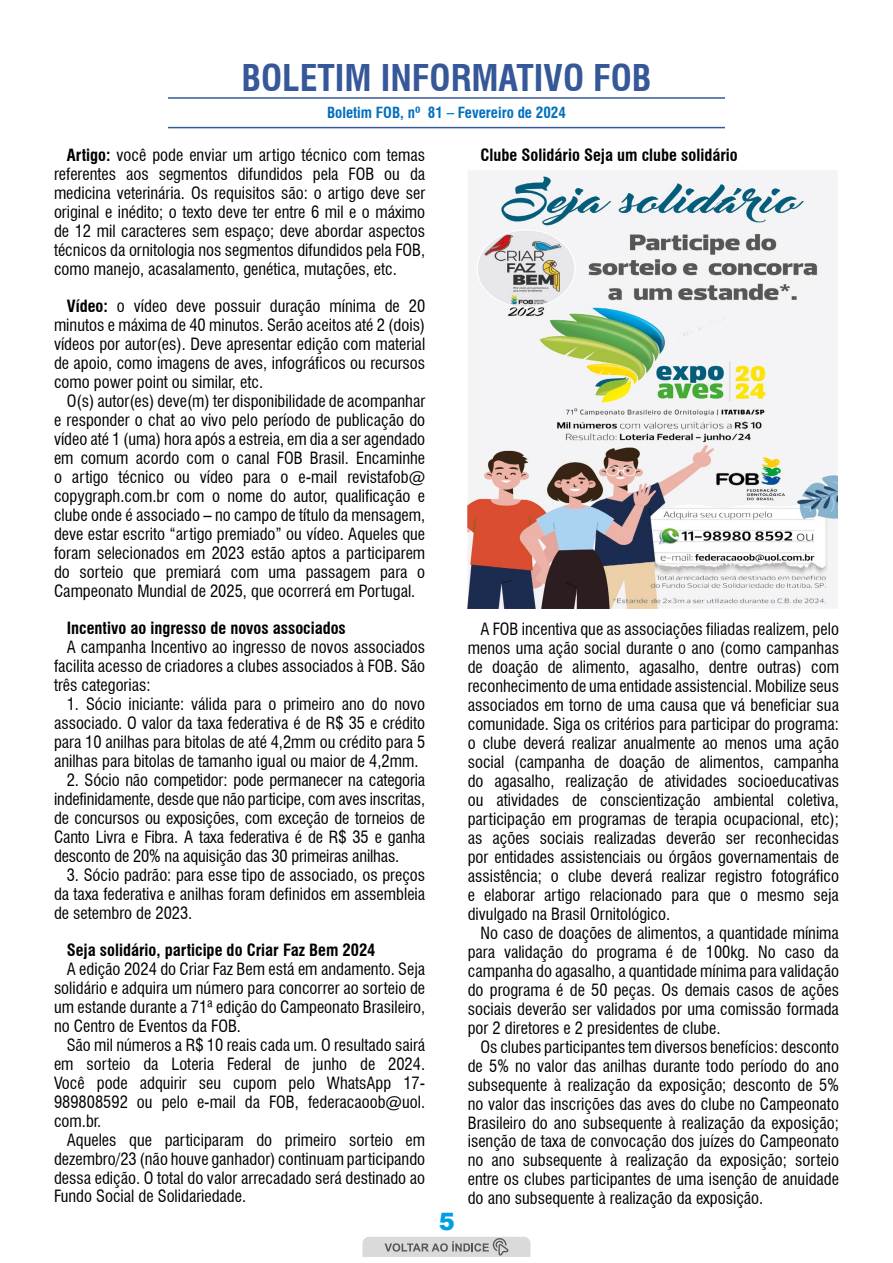
<style>
.page{position:relative;width:893px;height:1263px;background:#fff}
.page>*{position:absolute;margin:0;border:0;box-sizing:border-box;transform-origin:0 0}
.t1{font:700 condensed 36px "Swiss 721 BT";color:#365899}
.t2{font:900 24px "Arial";color:#009fe3}
.t3{font:condensed 16.5px/19px "Swiss 721 BT";color:#000;text-align:justify}
.t4{font:700 condensed 16.5px "Swiss 721 BT";color:#000}
.t5{font:700 condensed 15px "Swiss 721 BT";color:#0070c0}
.s1{font-weight:700}
</style>
<div class="page">
<svg style="left:362px;top:1237px;width:168px;height:20px;background:#c7c7c7"></svg>
<hr style="left:168px;top:97px;width:557px;height:2px;background:#365899">
<hr style="left:168px;top:127px;width:557px;height:1px;background:#365899">
<img style="left:468px;top:171px;width:370px;height:438px">
<h1 class="t1" style="left:241px;top:56px;width:412px">BOLETIM INFORMATIVO FOB</h1>
<p class="t5" style="left:327px;top:103px;width:240px">Boletim FOB, nº 81 – Fevereiro de 2024</p>
<p class="t3" style="left:54px;top:145px;width:373px;text-indent:13px"><span class="s1">Artigo:</span> você pode enviar um artigo técnico com temas referentes aos segmentos difundidos pela FOB ou da medicina veterinária. Os requisitos são: o artigo deve ser original e inédito; o texto deve ter entre 6 mil e o máximo de 12 mil caracteres sem espaço; deve abordar aspectos técnicos da ornitologia nos segmentos difundidos pela FOB, como manejo, acasalamento, genética, mutações, etc.</p>
<p class="t3" style="left:54px;top:297px;width:373px;text-indent:13px"><span class="s1">Vídeo:</span> o vídeo deve possuir duração mínima de 20 minutos e máxima de 40 minutos. Serão aceitos até 2 (dois) vídeos por autor(es). Deve apresentar edição com material de apoio, como imagens de aves, infográficos ou recursos como power point ou similar, etc.</p>
<p class="t3" style="left:54px;top:392px;width:373px;text-indent:13px">O(s) autor(es) deve(m) ter disponibilidade de acompanhar e responder o chat ao vivo pelo período de publicação do vídeo até 1 (uma) hora após a estreia, em dia a ser agendado em comum acordo com o canal FOB Brasil. Encaminhe o artigo técnico ou vídeo para o e-mail revistafob@ copygraph.com.br com o nome do autor, qualificação e clube onde é associado – no campo de título da mensagem, deve estar escrito “artigo premiado” ou vídeo. Aqueles que foram selecionados em 2023 estão aptos a participarem do sorteio que premiará com uma passagem para o Campeonato Mundial de 2025, que ocorrerá em Portugal.</p>
<p class="t4" style="left:67px;top:618px;width:281px">Incentivo ao ingresso de novos associados</p>
<p class="t3" style="left:54px;top:638px;width:373px;text-indent:13px">A campanha Incentivo ao ingresso de novos associados facilita acesso de criadores a clubes associados à FOB. São três categorias:</p>
<p class="t3" style="left:54px;top:694px;width:373px;text-indent:13px">1. Sócio iniciante: válida para o primeiro ano do novo associado. O valor da taxa federativa é de R$ 35 e crédito para 10 anilhas para bitolas de até 4,2mm ou crédito para 5 anilhas para bitolas de tamanho igual ou maior de 4,2mm.</p>
<p class="t3" style="left:54px;top:770px;width:373px;text-indent:13px">2. Sócio não competidor: pode permanecer na categoria indefinidamente, desde que não participe, com aves inscritas, de concursos ou exposições, com exceção de torneios de Canto Livra e Fibra. A taxa federativa é de R$ 35 e ganha desconto de 20% na aquisição das 30 primeiras anilhas.</p>
<p class="t3" style="left:54px;top:865px;width:373px;text-indent:13px">3. Sócio padrão: para esse tipo de associado, os preços da taxa federativa e anilhas foram definidos em assembleia de setembro de 2023.</p>
<p class="t4" style="left:67px;top:940px;width:310px">Seja solidário, participe do Criar Faz Bem 2024</p>
<p class="t3" style="left:54px;top:959px;width:373px;text-indent:13px">A edição 2024 do Criar Faz Bem está em andamento. Seja solidário e adquira um número para concorrer ao sorteio de um estande durante a 71ª edição do Campeonato Brasileiro, no Centro de Eventos da FOB.</p>
<p class="t3" style="left:54px;top:1035px;width:373px;text-indent:13px">São mil números a R$ 10 reais cada um. O resultado sairá em sorteio da Loteria Federal de junho de 2024.<br>Você pode adquirir seu cupom pelo WhatsApp 17- 989808592 ou pelo e-mail da FOB, federacaoob@uol. com.br.</p>
<p class="t3" style="left:54px;top:1130px;width:373px;text-indent:13px">Aqueles que participaram do primeiro sorteio em dezembro/23 (não houve ganhador) continuam participando dessa edição. O total do valor arrecadado será destinado ao Fundo Social de Solidariedade.</p>
<p class="t4" style="left:480px;top:145px;width:259px">Clube Solidário Seja um clube solidário</p>
<p class="t3" style="left:468px;top:619px;width:373px;text-indent:13px">A FOB incentiva que as associações filiadas realizem, pelo menos uma ação social durante o ano (como campanhas de doação de alimento, agasalho, dentre outras) com reconhecimento de uma entidade assistencial. Mobilize seus associados em torno de uma causa que vá beneficiar sua comunidade. Siga os critérios para participar do programa: o clube deverá realizar anualmente ao menos uma ação social (campanha de doação de alimentos, campanha do agasalho, realização de atividades socioeducativas ou atividades de conscientização ambiental coletiva, participação em programas de terapia ocupacional, etc); as ações sociais realizadas deverão ser reconhecidas por entidades assistenciais ou órgãos governamentais de assistência; o clube deverá realizar registro fotográfico e elaborar artigo relacionado para que o mesmo seja divulgado na Brasil Ornitológico.</p>
<p class="t3" style="left:468px;top:923px;width:373px;text-indent:13px">No caso de doações de alimentos, a quantidade mínima para validação do programa é de 100kg. No caso da campanha do agasalho, a quantidade mínima para validação do programa é de 50 peças. Os demais casos de ações sociais deverão ser validados por uma comissão formada por 2 diretores e 2 presidentes de clube.</p>
<p class="t3" style="left:468px;top:1037px;width:373px;text-indent:13px">Os clubes participantes tem diversos benefícios: desconto de 5% no valor das anilhas durante todo período do ano subsequente à realização da exposição; desconto de 5% no valor das inscrições das aves do clube no Campeonato Brasileiro do ano subsequente à realização da exposição; isenção de taxa de convocação dos juízes do Campeonato no ano subsequente à realização da exposição; sorteio entre os clubes participantes de uma isenção de anuidade do ano subsequente à realização da exposição.</p>
<h2 class="t2" style="left:439px;top:1204px;width:18px">5</h2>
</div>
